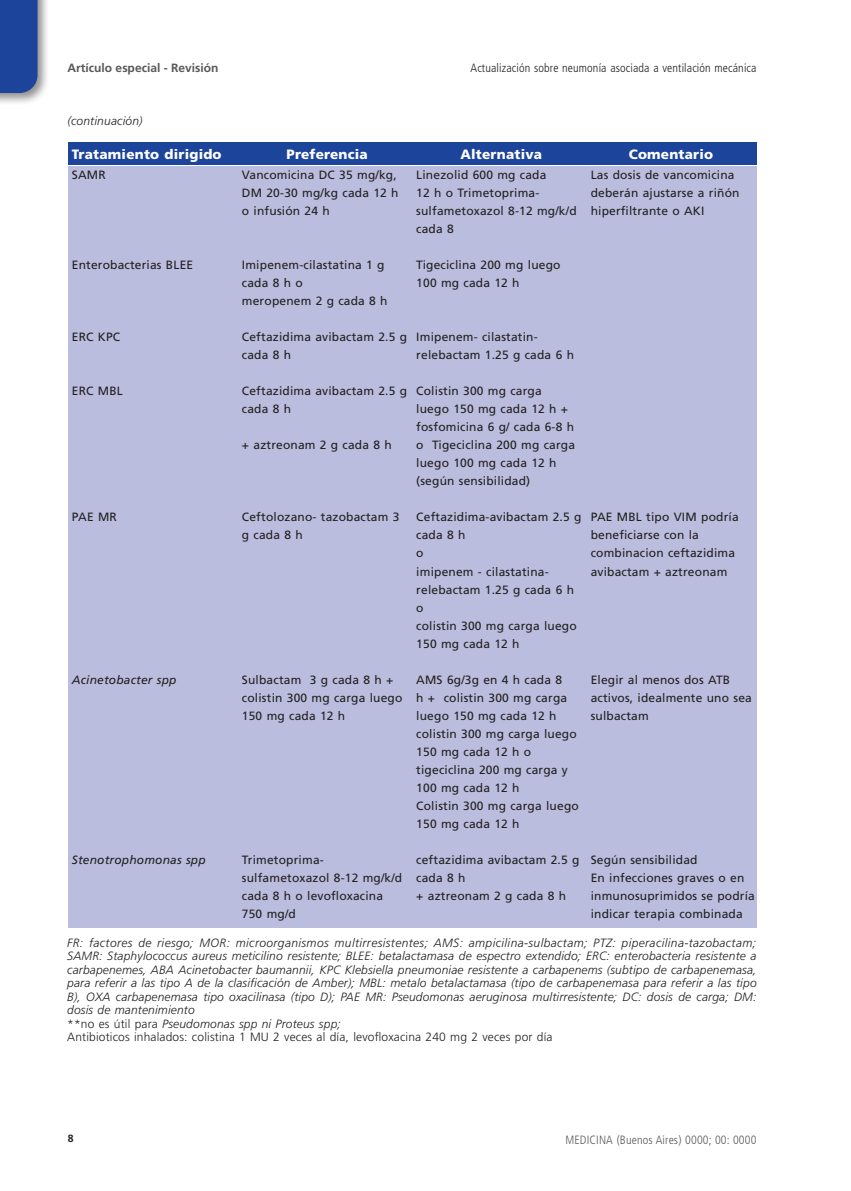
<style>
.page{position:relative;width:851px;height:1191px;background:#fff}
.page>*{position:absolute;margin:0;border:0;box-sizing:border-box;transform-origin:0 0}
.tablacab{font:900 13.5px "Frutiger LT Std";letter-spacing:.015em;color:#fff}
.tabla{font:12px/18px "Frutiger LT Std";letter-spacing:.015em;color:#231f20}
.tablapie{font:italic 300 12px/13.5px "Frutiger LT Std";letter-spacing:.015em;color:#231f20;text-align:justify}
.tablapie-2{font:300 12px "Frutiger LT Std";letter-spacing:.015em;color:#231f20}
.t1{font:300 condensed 12px "Frutiger LT Std";letter-spacing:.01em;color:#231f20}
.tabla-2{font:italic 12px "Frutiger LT Std";letter-spacing:.015em;color:#231f20}
.t2{font:300 condensed 12px "Frutiger LT Std";letter-spacing:.01em;color:#57585a}
.t3{font:700 12px "Frutiger LT Std";color:#57585a}
.t4{font:700 10.5px "Frutiger LT Std";color:#231f20}
.s1{font-style:normal}
</style>
<div class="page">
<div style="left:0;top:0;width:50px;height:105px;background:#231f20;opacity:.5"></div>
<div style="left:0;top:0;width:38px;height:93px;background:#1d449b"></div>
<div style="left:68px;top:166px;width:688px;height:761px;background:#babdde"></div>
<div style="left:68px;top:142px;width:688px;height:23px;background:#1d449b"></div>
<p class="t3" style="left:68px;top:61px;width:152px">Artículo especial - Revisión</p>
<p class="t1" style="left:470px;top:61px;width:287px">Actualización sobre neumonía asociada a ventilación mecánica</p>
<p class="tablapie" style="left:68px;top:114px;width:76px">(continuación)</p>
<p class="tablacab" style="left:72px;top:146px;width:151px">Tratamiento dirigido</p>
<p class="tablacab" style="left:286px;top:146px;width:83px">Preferencia</p>
<p class="tablacab" style="left:460px;top:146px;width:83px">Alternativa</p>
<p class="tablacab" style="left:628px;top:146px;width:86px">Comentario</p>
<p class="tabla" style="left:72px;top:166px;width:35px">SAMR</p>
<p class="tabla" style="left:242px;top:166px;width:158px">Vancomicina DC 35 mg/kg,<br>DM 20-30 mg/kg cada 12 h o infusión 24 h</p>
<p class="tabla" style="left:416px;top:166px;width:162px">Linezolid 600 mg cada<br>12 h o Trimetoprima&shy;sulfametoxazol 8-12 mg/k/d cada 8</p>
<p class="tabla" style="left:416px;top:256px;width:146px">Tigeciclina 200 mg luego<br>100 mg cada 12 h</p>
<p class="tabla" style="left:590px;top:166px;width:150px">Las dosis de vancomicina deberán ajustarse a riñón hiperfiltrante o AKI</p>
<p class="tabla" style="left:72px;top:256px;width:123px">Enterobacterias BLEE</p>
<p class="tabla" style="left:242px;top:256px;width:144px">Imipenem-cilastatina 1 g cada 8 h o</p>
<p class="tabla" style="left:242px;top:292px;width:147px">meropenem 2 g cada 8 h</p>
<p class="tabla" style="left:242px;top:328px;width:167px">Ceftazidima avibactam 2.5 g cada 8 h</p>
<p class="tabla" style="left:242px;top:382px;width:167px">Ceftazidima avibactam 2.5 g cada 8 h</p>
<p class="tabla" style="left:242px;top:436px;width:151px">+ aztreonam 2 g cada 8 h</p>
<p class="tabla" style="left:416px;top:328px;width:159px">Imipenem- cilastatin&shy;relebactam 1.25 g cada 6 h</p>
<p class="tabla" style="left:416px;top:382px;width:160px">Colistin 300 mg carga luego 150 mg cada 12 h + fosfomicina 6 g/ cada 6-8 h o Tigeciclina 200 mg carga luego 100 mg cada 12 h (según sensibilidad)</p>
<p class="tabla" style="left:416px;top:508px;width:167px">Ceftazidima-avibactam 2.5 g cada 8 h</p>
<p class="tabla" style="left:416px;top:544px;width:9px">o</p>
<p class="tabla" style="left:416px;top:562px;width:159px">imipenem - cilastatina&shy;relebactam 1.25 g cada 6 h</p>
<p class="tabla" style="left:416px;top:598px;width:9px">o</p>
<p class="tabla" style="left:416px;top:616px;width:162px">colistin 300 mg carga luego<br>150 mg cada 12 h</p>
<p class="tabla" style="left:416px;top:670px;width:152px">AMS 6g/3g en 4 h cada 8 h + colistin 300 mg carga luego 150 mg cada 12 h</p>
<p class="tabla" style="left:416px;top:724px;width:162px">colistin 300 mg carga luego<br>150 mg cada 12 h o</p>
<p class="tabla" style="left:416px;top:760px;width:153px">tigeciclina 200 mg carga y<br>100 mg cada 12 h</p>
<p class="tabla" style="left:416px;top:796px;width:164px">Colistin 300 mg carga luego<br>150 mg cada 12 h</p>
<p class="tabla" style="left:416px;top:850px;width:165px">ceftazidima avibactam 2.5 g cada 8 h</p>
<p class="tabla" style="left:416px;top:886px;width:151px">+ aztreonam 2 g cada 8 h</p>
<p class="tabla" style="left:72px;top:328px;width:50px">ERC KPC</p>
<p class="tabla" style="left:72px;top:382px;width:53px">ERC MBL</p>
<p class="tabla" style="left:242px;top:508px;width:159px">Ceftolozano- tazobactam 3 g cada 8 h</p>
<p class="tabla" style="left:590px;top:508px;width:149px">PAE MBL tipo VIM podría beneficiarse con la combinacion ceftazidima avibactam + aztreonam</p>
<p class="tabla" style="left:72px;top:508px;width:47px">PAE MR</p>
<p class="tabla-2" style="left:72px;top:672px;width:106px">Acinetobacter spp</p>
<p class="tabla" style="left:242px;top:670px;width:162px">Sulbactam 3 g cada 8 h + colistin 300 mg carga luego<br>150 mg cada 12 h</p>
<p class="tabla" style="left:590px;top:670px;width:163px">Elegir al menos dos ATB activos, idealmente uno sea sulbactam</p>
<p class="tabla" style="left:590px;top:850px;width:108px">Según sensibilidad</p>
<p class="tabla" style="left:590px;top:868px;width:166px">En infecciones graves o en inmunosuprimidos se podría indicar terapia combinada</p>
<p class="tablapie" style="left:67px;top:936px;width:691px">FR: factores de riesgo; MOR: microorganismos multirresistentes; AMS: ampicilina-sulbactam; PTZ: piperacilina-tazobactam; SAMR: Staphylococcus aureus meticilino resistente; BLEE: betalactamasa de espectro extendido; ERC: enterobacteria resistente a carbapenemes, ABA Acinetobacter baumannii, KPC Klebsiella pneumoniae resistente a carbapenems (subtipo de carbapenemasa, para referir a las tipo A de la clasificación de Amber); MBL: metalo betalactamasa (tipo de carbapenemasa para referir a las tipo B), OXA carbapenemasa tipo oxacilinasa (tipo D); PAE MR: Pseudomonas aeruginosa multirresistente; DC: dosis de carga; DM: dosis de mantenimiento</p>
<p class="tablapie" style="left:67px;top:1017px;width:275px"><span class="s1">**no es útil para</span> Pseudomonas spp ni Proteus spp;</p>
<p class="tablapie-2" style="left:67px;top:1030px;width:487px">Antibioticos inhalados: colistina 1 MU 2 veces al día, levofloxacina 240 mg 2 veces por día</p>
<p class="tabla-2" style="left:72px;top:852px;width:135px">Stenotrophomonas spp</p>
<p class="tabla" style="left:242px;top:850px;width:162px">Trimetoprima&shy;sulfametoxazol 8-12 mg/k/d cada 8 h o levofloxacina</p>
<p class="tabla" style="left:242px;top:904px;width:55px">750 mg/d</p>
<p class="t4" style="left:68px;top:1132px;width:7px">8</p>
<p class="t2" style="left:565px;top:1132px;width:192px">MEDICINA (Buenos Aires) 0000; 00: 0000</p>
</div>
